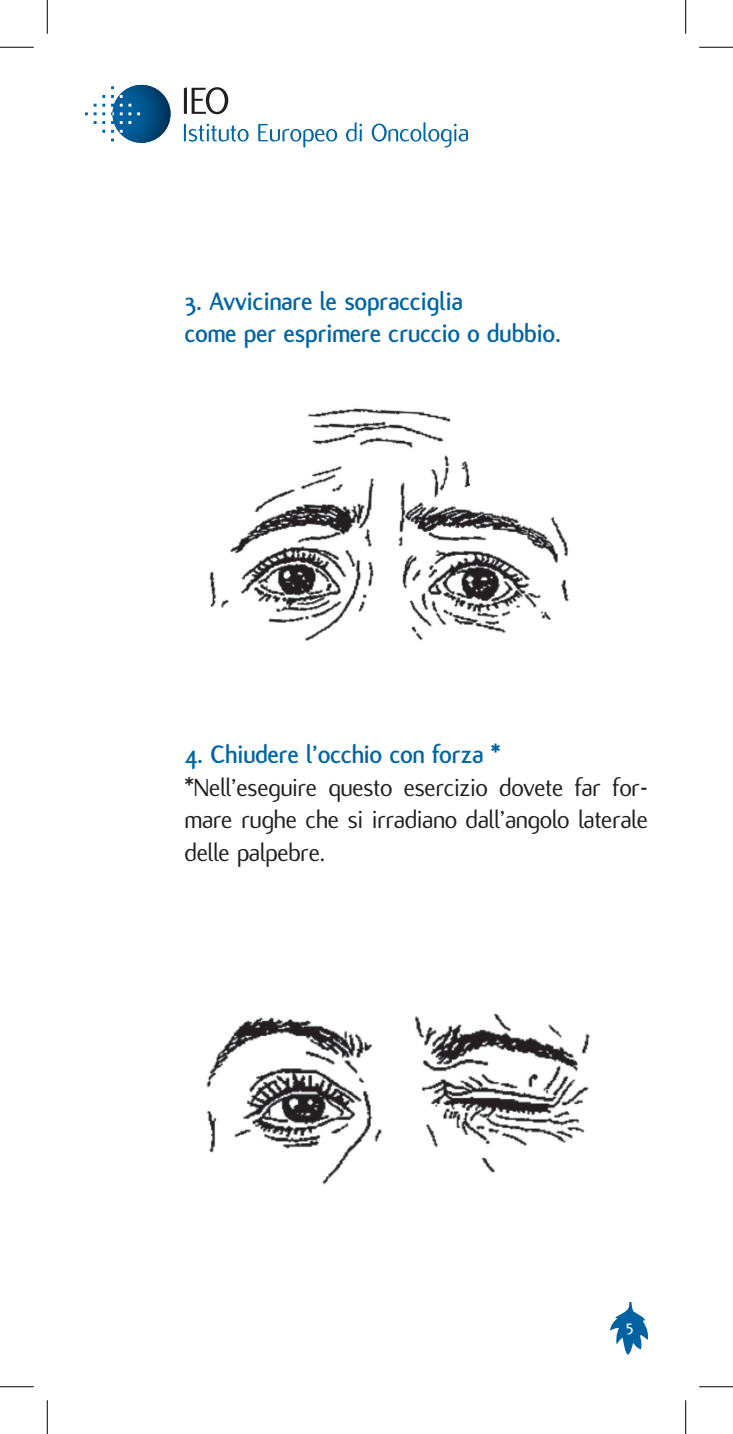
<style>
.page{position:relative;width:733px;height:1434px;background:#fff}
.page>*{position:absolute;margin:0;border:0;box-sizing:border-box;transform-origin:0 0}
.t1{font:27px/32.4px "Flux";letter-spacing:-.02em;color:#231f20;text-align:justify}
.t2{font:700 27px/32.4px "Flux";letter-spacing:-.02em;color:#0065a4}
.t3{font:700 16.2px "Flux";color:#fff}
</style>
<div class="page">
<svg style="left:85px;top:85px;width:85px;height:58px"></svg>
<svg style="left:184px;top:87px;width:44px;height:27px"></svg>
<svg style="left:184px;top:124px;width:64px;height:18px"></svg>
<svg style="left:258px;top:124px;width:79px;height:24px"></svg>
<svg style="left:346px;top:122px;width:16px;height:20px"></svg>
<svg style="left:371px;top:122px;width:97px;height:26px"></svg>
<svg style="left:610px;top:1302px;width:37px;height:53px"></svg>
<img style="left:209px;top:408px;width:360px;height:233px">
<img style="left:206px;top:1013px;width:384px;height:172px">
<hr style="left:0;top:47px;width:34px;height:1px;background:#000">
<hr style="left:699px;top:47px;width:33px;height:1px;background:#000">
<hr style="left:0;top:1386px;width:34px;height:1px;background:#000">
<hr style="left:699px;top:1386px;width:33px;height:1px;background:#000">
<hr style="left:47px;top:0;width:1px;height:34px;background:#000">
<hr style="left:47px;top:1400px;width:1px;height:34px;background:#000">
<hr style="left:685px;top:0;width:1px;height:34px;background:#000">
<hr style="left:685px;top:1400px;width:1px;height:34px;background:#000">
<p class="t2" style="left:184px;top:285px;width:378px">3. Avvicinare le sopracciglia<br>come per esprimere cruccio o dubbio.</p>
<p class="t2" style="left:184px;top:739px;width:318px">4. Chiudere l’occhio con forza *</p>
<p class="t1" style="left:184px;top:771px;width:465px">*Nell’eseguire questo esercizio dovete far for&shy;mare rughe che si irradiano dall’angolo laterale delle palpebre.</p>
<p class="t3" style="left:626px;top:1316px;width:9px">5</p>
</div>
